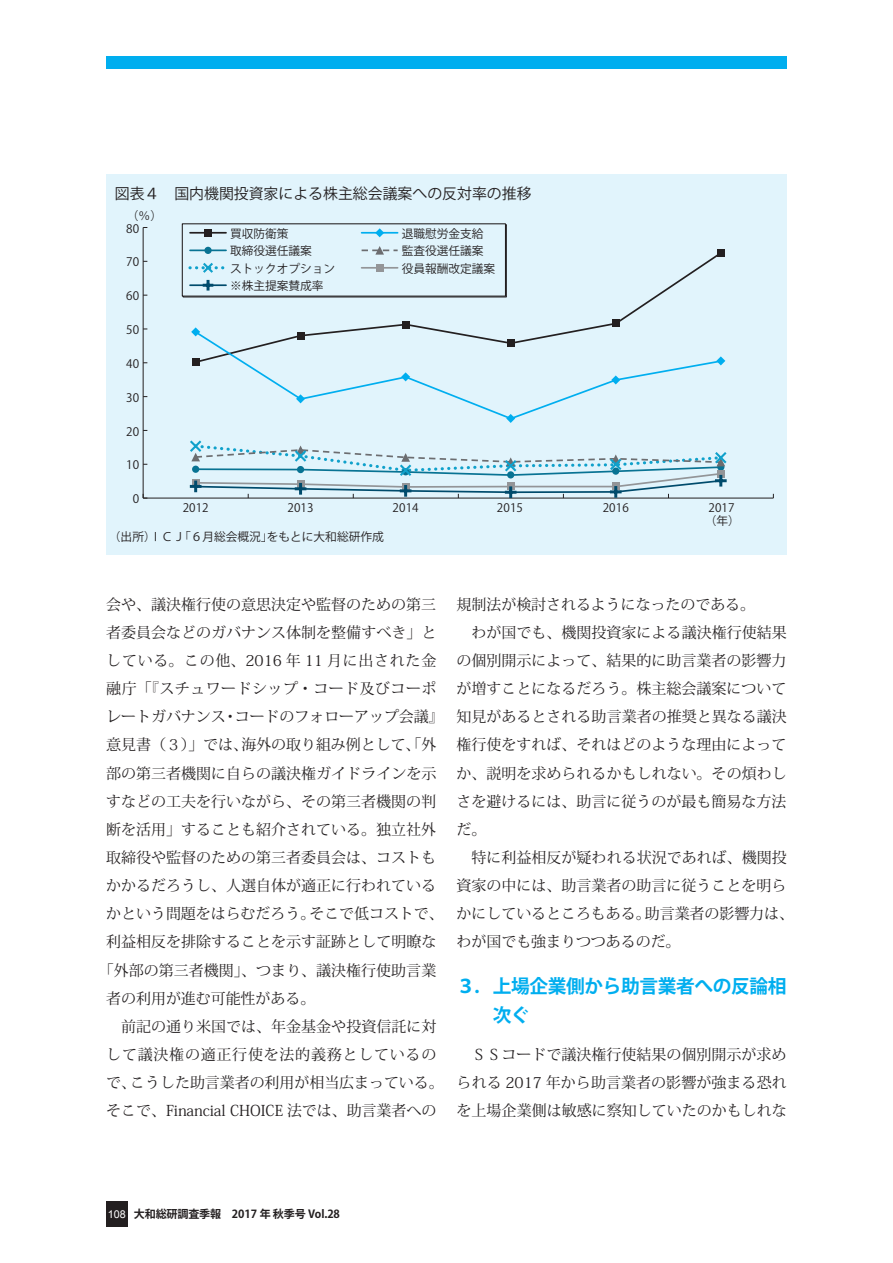
<style>
.page{position:relative;width:893px;height:1263px;background:#fff}
.page>*{position:absolute;margin:0;border:0;box-sizing:border-box;transform-origin:0 0}
.t1{font:700 18.75px/28.5px "Koz Go Pro";letter-spacing:-.02em;color:#00aeef}
.t2{font:15px/28.2px "Koz Min Pro";color:#231f20;text-align:justify}
.t3{font:15px "Koz Min Pro";letter-spacing:.05em;color:#231f20}
.t4{font:15px "Koz Min Pro";letter-spacing:.03em;color:#231f20}
.t5{font:14.85px "Koz Go Pro";color:#231f20}
.t6{font:11.7px/13.5px "Koz Go Pro";color:#231f20;text-align:center}
.t7{font:700 11.1px "Koz Go Pro";letter-spacing:-.02em;color:#231f20}
.s1{font-family:"Arial";font-weight:400;font-size:10.8px;color:#fff}
</style>
<div class="page">
<div style="left:106px;top:56px;width:681px;height:13px;background:#00aeef"></div>
<div style="left:106px;top:1201px;width:22px;height:26px;background:#231f20"></div>
<div style="left:106px;top:174px;width:681px;height:381px;background:#e1f4fc"></div>
<hr style="left:143px;top:227px;width:1px;height:271px;background:#231f20">
<hr style="left:143px;top:498px;width:630px;height:1px;background:#231f20">
<svg style="left:194px;top:251px;width:529px;height:79px"></svg>
<div style="left:192px;top:358px;width:7px;height:7px;background:#231f20"></div>
<div style="left:402px;top:321px;width:7px;height:7px;background:#231f20"></div>
<div style="left:612px;top:320px;width:7px;height:7px;background:#231f20"></div>
<div style="left:717px;top:249px;width:7px;height:7px;background:#231f20"></div>
<svg style="left:193px;top:330px;width:528px;height:89px"></svg>
<svg style="left:191px;top:327px;width:9px;height:9px"></svg>
<svg style="left:296px;top:394px;width:9px;height:9px"></svg>
<svg style="left:401px;top:372px;width:9px;height:9px"></svg>
<svg style="left:506px;top:414px;width:9px;height:9px"></svg>
<svg style="left:611px;top:375px;width:9px;height:9px"></svg>
<svg style="left:716px;top:356px;width:9px;height:9px"></svg>
<svg style="left:188px;top:440px;width:541px;height:58px"></svg>
<hr style="left:190px;top:232px;width:36px;height:2px;background:#231f20">
<div style="left:204px;top:229px;width:8px;height:7px;background:#231f20"></div>
<hr style="left:362px;top:232px;width:36px;height:2px;background:#00aeef">
<svg style="left:375px;top:228px;width:9px;height:9px"></svg>
<hr style="left:190px;top:249px;width:36px;height:2px;background:#087393">
<div style="left:204px;top:247px;width:8px;height:7px;background:#087393;border-radius:50%"></div>
<svg style="left:362px;top:246px;width:36px;height:9px"></svg>
<hr style="left:362px;top:267px;width:36px;height:2px;background:#939598">
<div style="left:376px;top:264px;width:7px;height:7px;background:#939598"></div>
<svg style="left:190px;top:260px;width:36px;height:31px"></svg>
<p class="t5" style="left:115px;top:184px;width:418px">図表４　国内機関投資家による株主総会議案への反対率の推移</p>
<p class="t6" style="left:127px;top:209px;width:37px">（％）</p>
<p class="t6" style="left:126px;top:222px;width:14px">80</p>
<p class="t6" style="left:230px;top:227px;width:60px">買収防衛策</p>
<p class="t6" style="left:402px;top:227px;width:83px">退職慰労金支給</p>
<p class="t6" style="left:230px;top:245px;width:83px">取締役選任議案</p>
<p class="t6" style="left:402px;top:245px;width:83px">監査役選任議案</p>
<p class="t6" style="left:230px;top:262px;width:107px">ストックオプション</p>
<p class="t6" style="left:402px;top:262px;width:95px">役員報酬改定議案</p>
<p class="t6" style="left:230px;top:280px;width:95px">※株主提案賛成率</p>
<p class="t6" style="left:126px;top:256px;width:14px">70</p>
<p class="t6" style="left:126px;top:290px;width:14px">60</p>
<p class="t6" style="left:126px;top:323px;width:14px">50</p>
<p class="t6" style="left:126px;top:357px;width:14px">40</p>
<p class="t6" style="left:126px;top:391px;width:14px">30</p>
<p class="t6" style="left:126px;top:425px;width:14px">20</p>
<p class="t6" style="left:126px;top:459px;width:14px">10</p>
<p class="t6" style="left:133px;top:492px;width:8px">0</p>
<p class="t6" style="left:183px;top:501px;width:27px">2012</p>
<p class="t6" style="left:288px;top:501px;width:27px">2013</p>
<p class="t6" style="left:393px;top:501px;width:27px">2014</p>
<p class="t6" style="left:497px;top:501px;width:27px">2015</p>
<p class="t6" style="left:603px;top:501px;width:27px">2016</p>
<p class="t6" style="left:705px;top:501px;width:37px">2017（年）</p>
<p class="t6" style="left:109px;top:530px;width:276px">（出所）ＩＣＪ「６月総会概況」をもとに大和総研作成</p>
<p class="t2" style="left:106px;top:590px;width:331px">会や、議決権行使の意思決定や監督のための第三</p>
<p class="t2" style="left:106px;top:618px;width:331px">者委員会などのガバナンス体制を整備すべき」と</p>
<p class="t3" style="left:106px;top:650px;width:331px">している。この他、2016 年 11 月に出された金</p>
<p class="t4" style="left:106px;top:678px;width:332px">融庁「『スチュワードシップ・コード及びコーポ</p>
<p class="t2" style="left:106px;top:702px;width:339px">レートガバナンス・コードのフォローアップ会議』</p>
<p class="t2" style="left:106px;top:730px;width:332px">意見書（３）」では、海外の取り組み例として、「外</p>
<p class="t2" style="left:106px;top:758px;width:331px">部の第三者機関に自らの議決権ガイドラインを示</p>
<p class="t2" style="left:106px;top:786px;width:331px">すなどの工夫を行いながら、その第三者機関の判</p>
<p class="t2" style="left:106px;top:815px;width:331px">断を活用」することも紹介されている。独立社外</p>
<p class="t2" style="left:106px;top:843px;width:331px">取締役や監督のための第三者委員会は、コストも</p>
<p class="t2" style="left:106px;top:871px;width:331px">かかるだろうし、人選自体が適正に行われている</p>
<p class="t2" style="left:106px;top:899px;width:339px">かという問題をはらむだろう。そこで低コストで、</p>
<p class="t2" style="left:106px;top:927px;width:331px">利益相反を排除することを示す証跡として明瞭な</p>
<p class="t2" style="left:99px;top:955px;width:339px">「外部の第三者機関」、つまり、議決権行使助言業</p>
<p class="t2" style="left:106px;top:983px;width:211px">者の利用が進む可能性がある。</p>
<p class="t2" style="left:121px;top:1012px;width:317px">前記の通り米国では、年金基金や投資信託に対</p>
<p class="t3" style="left:106px;top:1044px;width:331px">して議決権の適正行使を法的義務としているの</p>
<p class="t2" style="left:106px;top:1068px;width:339px">で、こうした助言業者の利用が相当広まっている。</p>
<p class="t2" style="left:106px;top:1096px;width:332px">そこで、Financial CHOICE 法では、助言業者への</p>
<p class="t2" style="left:457px;top:590px;width:300px">規制法が検討されるようになったのである。</p>
<p class="t2" style="left:471px;top:618px;width:317px">わが国でも、機関投資家による議決権行使結果</p>
<p class="t2" style="left:457px;top:646px;width:331px">の個別開示によって、結果的に助言業者の影響力</p>
<p class="t2" style="left:457px;top:674px;width:331px">が増すことになるだろう。株主総会議案について</p>
<p class="t2" style="left:457px;top:702px;width:332px">知見があるとされる助言業者の推奨と異なる議決</p>
<p class="t2" style="left:457px;top:730px;width:331px">権行使をすれば、それはどのような理由によって</p>
<p class="t2" style="left:457px;top:758px;width:332px">か、説明を求められるかもしれない。その煩わし</p>
<p class="t2" style="left:457px;top:786px;width:331px">さを避けるには、助言に従うのが最も簡易な方法</p>
<p class="t2" style="left:457px;top:815px;width:31px">だ。</p>
<p class="t2" style="left:471px;top:843px;width:317px">特に利益相反が疑われる状況であれば、機関投</p>
<p class="t2" style="left:457px;top:871px;width:331px">資家の中には、助言業者の助言に従うことを明ら</p>
<p class="t2" style="left:457px;top:899px;width:339px">かにしているところもある。助言業者の影響力は、</p>
<p class="t2" style="left:457px;top:927px;width:225px">わが国でも強まりつつあるのだ。</p>
<p class="t1" style="left:493px;top:973px;width:295px;text-indent:-36px">３．上場企業側から助言業者への反論相次ぐ</p>
<p class="t2" style="left:457px;top:1040px;width:332px;text-indent:15px">ＳＳコードで議決権行使結果の個別開示が求められる 2017 年から助言業者の影響が強まる恐れを上場企業側は敏感に察知していたのかもしれな</p>
<p class="t7" style="left:108px;top:1207px;width:234px"><span class="s1">108</span> 大和総研調査季報　2017 年 秋季号 Vol.28</p>
</div>
